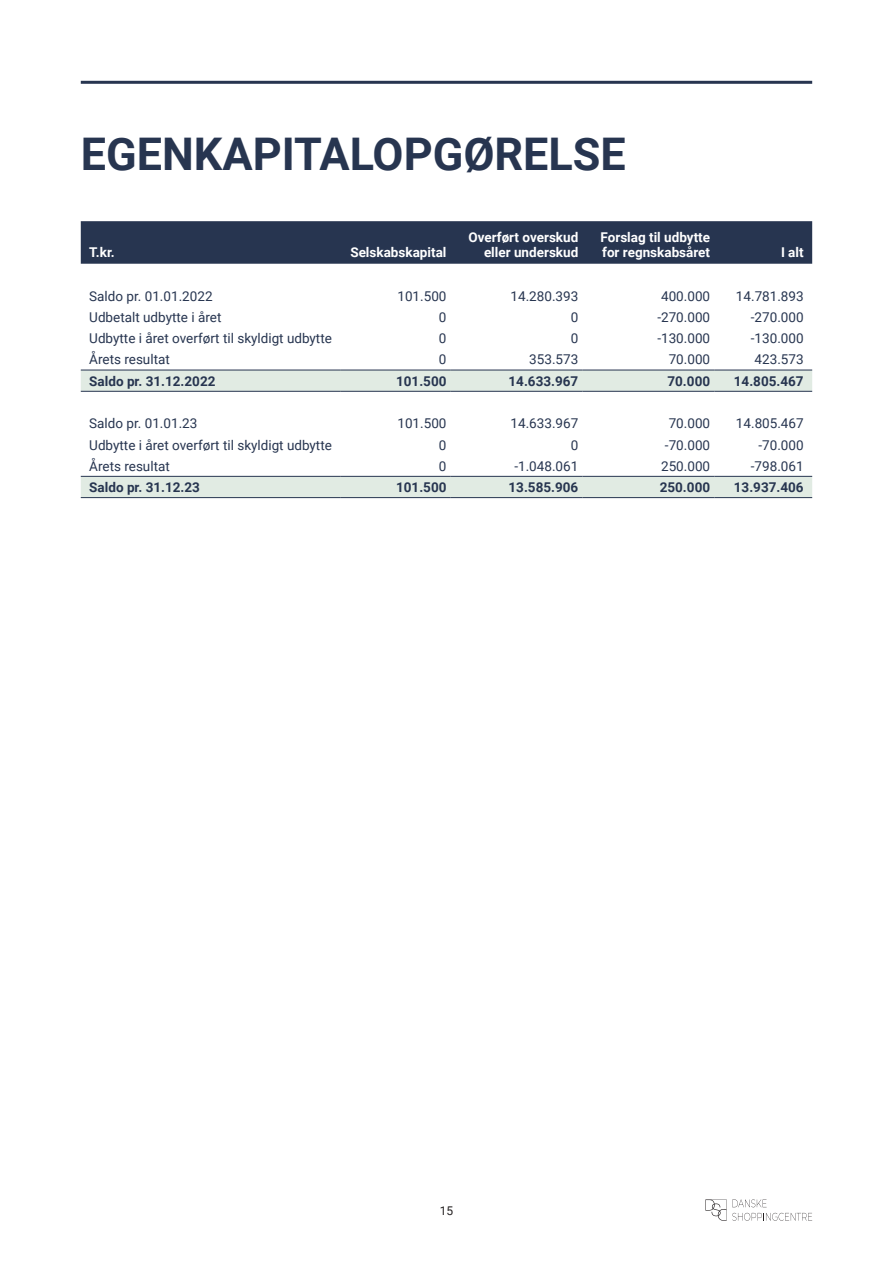
<style>
.page{position:relative;width:893px;height:1263px;background:#fff}
.page>*{position:absolute;margin:0;border:0;box-sizing:border-box;transform-origin:0 0}
.Overskrift{font:700 45px "Roboto";color:#273550}
.Tabelbrødtekst{font:13.5px "Roboto";color:#273550}
.Tabelbrødtekst-2{font:700 13.5px "Roboto";color:#273550}
.Tabeloverskrift{font:700 13.5px/15px "Roboto";color:#fff;text-align:right}
.t1{font:12px "Roboto";color:#231f20}
</style>
<div class="page">
<div style="left:81px;top:221px;width:731px;height:43px;background:#273550"></div>
<svg style="left:81px;top:371px;width:731px;height:126px"></svg>
<hr style="left:81px;top:370px;width:259px;height:1px;background:#273550">
<hr style="left:340px;top:370px;width:111px;height:1px;background:#273550">
<hr style="left:451px;top:370px;width:132px;height:1px;background:#273550">
<hr style="left:583px;top:370px;width:131px;height:1px;background:#273550">
<hr style="left:714px;top:370px;width:98px;height:1px;background:#273550">
<hr style="left:81px;top:391px;width:259px;height:1px;background:#273550">
<hr style="left:340px;top:391px;width:111px;height:1px;background:#273550">
<hr style="left:451px;top:391px;width:132px;height:1px;background:#273550">
<hr style="left:583px;top:391px;width:131px;height:1px;background:#273550">
<hr style="left:714px;top:391px;width:98px;height:1px;background:#273550">
<hr style="left:81px;top:476px;width:259px;height:1px;background:#273550">
<hr style="left:340px;top:476px;width:111px;height:1px;background:#273550">
<hr style="left:451px;top:476px;width:132px;height:1px;background:#273550">
<hr style="left:583px;top:476px;width:131px;height:1px;background:#273550">
<hr style="left:714px;top:476px;width:98px;height:1px;background:#273550">
<hr style="left:81px;top:497px;width:259px;height:1px;background:#273550">
<hr style="left:340px;top:497px;width:111px;height:1px;background:#273550">
<hr style="left:451px;top:497px;width:132px;height:1px;background:#273550">
<hr style="left:583px;top:497px;width:131px;height:1px;background:#273550">
<hr style="left:714px;top:497px;width:98px;height:1px;background:#273550">
<hr style="left:81px;top:81px;width:731px;height:3px;background:#273550">
<svg style="left:705px;top:1199px;width:107px;height:22px"></svg>
<p class="Overskrift" style="left:81px;top:122px;width:547px">EGENKAPITALOPGØRELSE</p>
<p class="Tabeloverskrift" style="left:89px;top:245px;width:27px">T.kr.</p>
<p class="Tabeloverskrift" style="left:350px;top:245px;width:98px">Selskabskapital</p>
<p class="Tabeloverskrift" style="left:468px;top:230px;width:111px">Overført overskud eller underskud</p>
<p class="Tabeloverskrift" style="left:600px;top:230px;width:111px;text-align:left">Forslag til udbytte for regnskabsåret</p>
<p class="Tabeloverskrift" style="left:781px;top:245px;width:24px">I alt</p>
<p class="Tabelbrødtekst" style="left:89px;top:286px;width:125px">Saldo pr. 01.01.2022</p>
<p class="Tabelbrødtekst" style="left:397px;top:286px;width:51px">101.500</p>
<p class="Tabelbrødtekst" style="left:511px;top:286px;width:69px">14.280.393</p>
<p class="Tabelbrødtekst" style="left:661px;top:286px;width:51px">400.000</p>
<p class="Tabelbrødtekst" style="left:736px;top:286px;width:69px">14.781.893</p>
<p class="Tabelbrødtekst" style="left:89px;top:308px;width:134px">Udbetalt udbytte i året</p>
<p class="Tabelbrødtekst" style="left:439px;top:308px;width:9px">0</p>
<p class="Tabelbrødtekst" style="left:571px;top:308px;width:9px">0</p>
<p class="Tabelbrødtekst" style="left:657px;top:308px;width:54px">-270.000</p>
<p class="Tabelbrødtekst" style="left:751px;top:308px;width:54px">-270.000</p>
<p class="Tabelbrødtekst" style="left:89px;top:329px;width:244px">Udbytte i året overført til skyldigt udbytte</p>
<p class="Tabelbrødtekst" style="left:439px;top:329px;width:9px">0</p>
<p class="Tabelbrødtekst" style="left:571px;top:329px;width:9px">0</p>
<p class="Tabelbrødtekst" style="left:657px;top:329px;width:54px">-130.000</p>
<p class="Tabelbrødtekst" style="left:751px;top:329px;width:54px">-130.000</p>
<p class="Tabelbrødtekst" style="left:89px;top:350px;width:82px">Årets resultat</p>
<p class="Tabelbrødtekst" style="left:439px;top:350px;width:9px">0</p>
<p class="Tabelbrødtekst" style="left:529px;top:350px;width:51px">353.573</p>
<p class="Tabelbrødtekst" style="left:669px;top:350px;width:43px">70.000</p>
<p class="Tabelbrødtekst" style="left:755px;top:350px;width:51px">423.573</p>
<p class="Tabelbrødtekst-2" style="left:89px;top:371px;width:128px">Saldo pr. 31.12.2022</p>
<p class="Tabelbrødtekst-2" style="left:396px;top:371px;width:52px">101.500</p>
<p class="Tabelbrødtekst-2" style="left:508px;top:371px;width:71px">14.633.967</p>
<p class="Tabelbrødtekst-2" style="left:667px;top:371px;width:44px">70.000</p>
<p class="Tabelbrødtekst-2" style="left:734px;top:371px;width:71px">14.805.467</p>
<p class="Tabelbrødtekst" style="left:89px;top:414px;width:110px">Saldo pr. 01.01.23</p>
<p class="Tabelbrødtekst" style="left:397px;top:414px;width:51px">101.500</p>
<p class="Tabelbrødtekst" style="left:511px;top:414px;width:69px">14.633.967</p>
<p class="Tabelbrødtekst" style="left:669px;top:414px;width:43px">70.000</p>
<p class="Tabelbrødtekst" style="left:736px;top:414px;width:69px">14.805.467</p>
<p class="Tabelbrødtekst" style="left:89px;top:435px;width:244px">Udbytte i året overført til skyldigt udbytte</p>
<p class="Tabelbrødtekst" style="left:439px;top:435px;width:9px">0</p>
<p class="Tabelbrødtekst" style="left:571px;top:435px;width:9px">0</p>
<p class="Tabelbrødtekst" style="left:665px;top:435px;width:47px">-70.000</p>
<p class="Tabelbrødtekst" style="left:758px;top:435px;width:47px">-70.000</p>
<p class="Tabelbrødtekst" style="left:89px;top:456px;width:82px">Årets resultat</p>
<p class="Tabelbrødtekst" style="left:439px;top:456px;width:9px">0</p>
<p class="Tabelbrødtekst" style="left:514px;top:456px;width:65px">-1.048.061</p>
<p class="Tabelbrødtekst" style="left:661px;top:456px;width:51px">250.000</p>
<p class="Tabelbrødtekst" style="left:751px;top:456px;width:54px">-798.061</p>
<p class="Tabelbrødtekst-2" style="left:89px;top:478px;width:112px">Saldo pr. 31.12.23</p>
<p class="Tabelbrødtekst-2" style="left:396px;top:478px;width:52px">101.500</p>
<p class="Tabelbrødtekst-2" style="left:508px;top:478px;width:71px">13.585.906</p>
<p class="Tabelbrødtekst-2" style="left:660px;top:478px;width:52px">250.000</p>
<p class="Tabelbrødtekst-2" style="left:734px;top:478px;width:71px">13.937.406</p>
<p class="t1" style="left:440px;top:1202px;width:15px">15</p>
</div>
